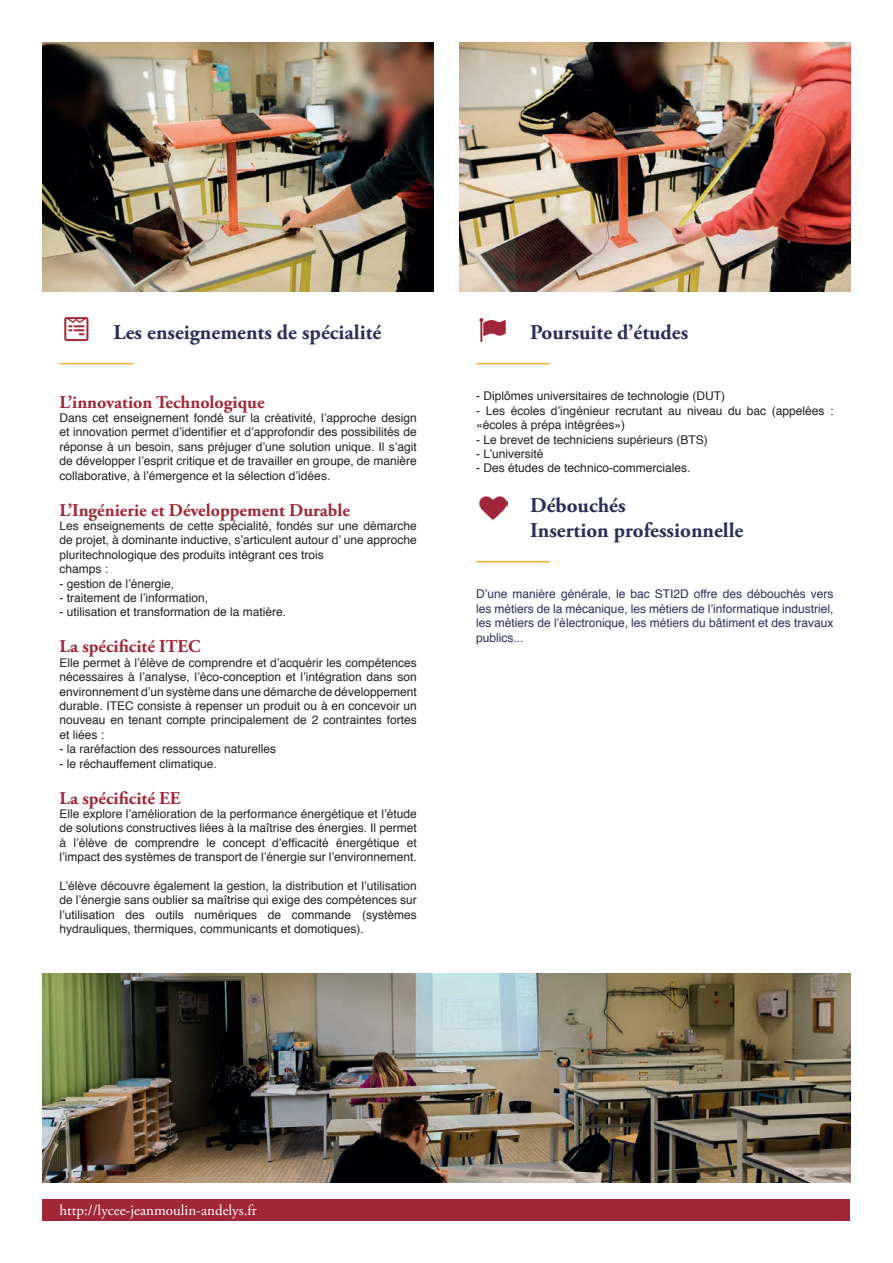
<style>
.page{position:relative;width:893px;height:1263px;background:#fff}
.page>*{position:absolute;margin:0;border:0;box-sizing:border-box;transform-origin:0 0}
.t1{font:700 21px/25.2px "Adobe Garamond Pro";color:#2b2e57}
.t2{font:700 18px "Adobe Garamond Pro";color:#9f2737}
.t3{font:15px "Adobe Garamond Pro";color:#fff}
.t4{font:12px/14.4px "Helvetica";color:#231f20;text-align:justify}
.t5{font:12px/14.4px "Helvetica";color:#2b2e57;text-align:justify}
</style>
<div class="page">
<div style="left:43px;top:1199px;width:807px;height:21px;background:#9f2737"></div>
<img style="left:459px;top:43px;width:391px;height:248px">
<img style="left:43px;top:43px;width:391px;height:248px">
<hr style="left:60px;top:363px;width:73px;height:1px;background:#f3b42a">
<hr style="left:476px;top:363px;width:74px;height:1px;background:#f3b42a">
<hr style="left:476px;top:561px;width:74px;height:1px;background:#f3b42a">
<img style="left:43px;top:974px;width:807px;height:208px">
<img style="left:64px;top:316px;width:25px;height:26px">
<img style="left:479px;top:318px;width:27px;height:25px">
<img style="left:479px;top:496px;width:29px;height:25px">
<h1 class="t1" style="left:114px;top:320px;width:269px">Les enseignements de spécialité</h1>
<h2 class="t2" style="left:60px;top:391px;width:207px">L’innovation Technologique</h2>
<p class="t4" style="left:60px;top:411px;width:359px">Dans cet enseignement fondé sur la créativité, l’approche design et innovation permet d’identifier et d’approfondir des possibilités de réponse à un besoin, sans préjuger d’une solution unique. Il s’agit de développer l’esprit critique et de travailler en groupe, de manière collaborative, à l’émergence et la sélection d’idées.</p>
<h2 class="t2" style="left:60px;top:499px;width:292px">L’Ingénierie et Développement Durable</h2>
<p class="t4" style="left:60px;top:519px;width:359px;text-align:left">Les enseignements de cette spécialité, fondés sur une démarche de projet, à dominante inductive, s’articulent autour d’ une approche pluritechnologique des produits intégrant ces trois<br>champs :</p>
<p class="t4" style="left:60px;top:577px;width:116px">- gestion de l’énergie,</p>
<p class="t4" style="left:60px;top:591px;width:150px">- traitement de l’information,</p>
<p class="t4" style="left:60px;top:605px;width:228px">- utilisation et transformation de la matière.</p>
<h2 class="t2" style="left:60px;top:636px;width:143px">La spécificité ITEC</h2>
<p class="t4" style="left:60px;top:656px;width:359px">Elle permet à l’élève de comprendre et d’acquérir les compétences nécessaires à l’analyse, l’éco-conception et l’intégration dans son environnement d’un système dans une démarche de développement durable. ITEC consiste à repenser un produit ou à en concevoir un nouveau en tenant compte principalement de 2 contraintes fortes et liées :</p>
<p class="t4" style="left:60px;top:742px;width:218px">- la raréfaction des ressources naturelles</p>
<p class="t4" style="left:60px;top:757px;width:159px">- le réchauffement climatique.</p>
<h2 class="t2" style="left:60px;top:787px;width:123px">La spécificité EE</h2>
<p class="t4" style="left:60px;top:807px;width:359px">Elle explore l’amélioration de la performance énergétique et l’étude de solutions constructives liées à la maîtrise des énergies. Il permet à l’élève de comprendre le concept d’efficacité énergétique et l’impact des systèmes de transport de l’énergie sur l’environnement.</p>
<p class="t4" style="left:60px;top:879px;width:359px">L’élève découvre également la gestion, la distribution et l’utilisation de l’énergie sans oublier sa maîtrise qui exige des compétences sur l’utilisation des outils numériques de commande (systèmes hydrauliques, thermiques, communicants et domotiques).</p>
<h1 class="t1" style="left:530px;top:320px;width:159px">Poursuite d’études</h1>
<p class="t4" style="left:476px;top:389px;width:250px">- Diplômes universitaires de technologie (DUT)</p>
<p class="t4" style="left:476px;top:404px;width:359px">- Les écoles d’ingénieur recrutant au niveau du bac (appelées : «écoles à prépa intégrées»)</p>
<p class="t4" style="left:476px;top:433px;width:233px">- Le brevet de techniciens supérieurs (BTS)</p>
<p class="t4" style="left:476px;top:447px;width:69px">- L’université</p>
<p class="t4" style="left:476px;top:461px;width:216px">- Des études de technico-commerciales.</p>
<h1 class="t1" style="left:530px;top:493px;width:215px">Débouchés<br>Insertion professionnelle</h1>
<p class="t5" style="left:476px;top:587px;width:359px">D’une manière générale, le bac STI2D offre des débouchés vers les métiers de la mécanique, les métiers de l’informatique industriel, les métiers de l’électronique, les métiers du bâtiment et des travaux publics...</p>
<p class="t3" style="left:60px;top:1201px;width:199px">http://lycee-jeanmoulin-andelys.fr</p>
</div>
